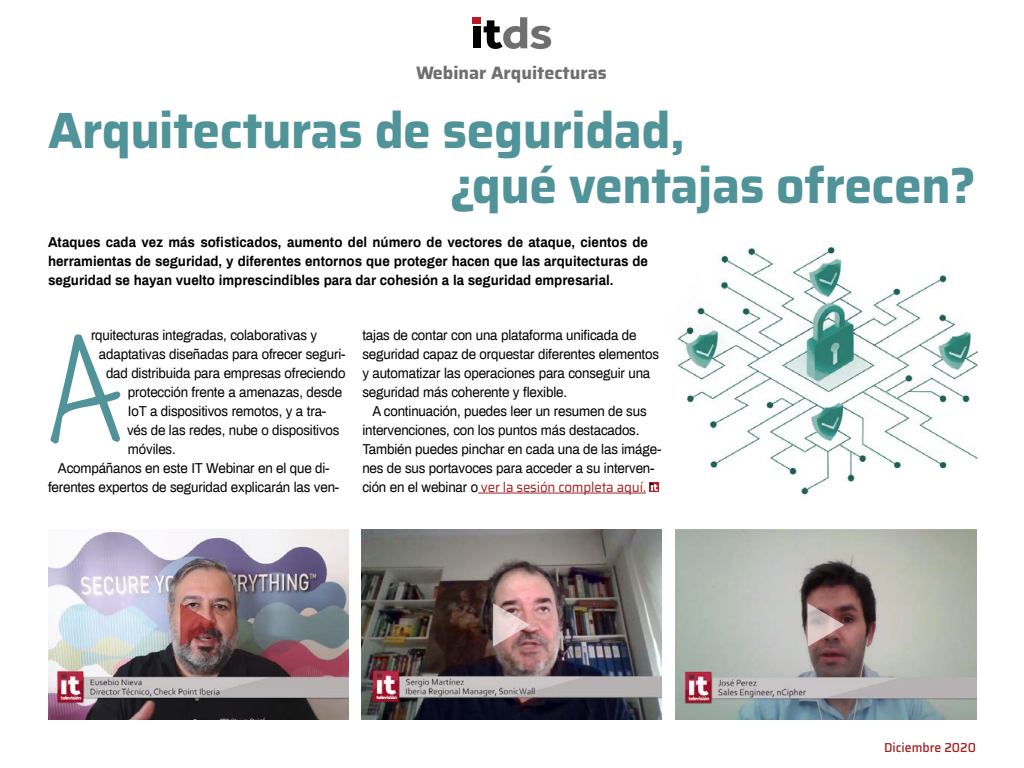
<style>
.page{position:relative;width:1024px;height:768px;background:#fff}
.page>*{position:absolute;margin:0;border:0;box-sizing:border-box;transform-origin:0 0}
.t1{font:700 51px/55px "Saira";letter-spacing:-.01em;color:#509399}
.t2{font:700 18px "Saira";color:#706f6f}
.t3{font:14px/19px "Archivo";letter-spacing:-.01em;color:#000;scale:.95 1}
.t4{font:700 14px/19px "Archivo";color:#000;text-align:justify;scale:.95 1}
.t5{font:14px "Saira";letter-spacing:-.01em;color:#a0211f;scale:.95 1}
.t6{font:500 13px "Saira";color:#a0211f;scale:.95 1}
.s1{font-family:"Archivo";color:#000}
</style>
<div class="page">
<div style="left:473px;top:17px;width:8px;height:6px;background:#bd1822"></div>
<div style="left:473px;top:26px;width:8px;height:22px;background:#000"></div>
<svg style="left:484px;top:17px;width:67px;height:32px"></svg>
<img style="left:675px;top:246px;width:303px;height:249px">
<hr style="left:478px;top:493px;width:168px;height:1px;background:#a0211f">
<svg style="left:649px;top:482px;width:10px;height:10px"></svg>
<svg style="left:651px;top:483px;width:7px;height:8px"></svg>
<svg style="left:50px;top:334px;width:70px;height:110px"></svg>
<img style="left:49px;top:530px;width:300px;height:190px">
<svg style="left:180px;top:603px;width:37px;height:44px;background:#9b5250"></svg>
<img style="left:361px;top:530px;width:300px;height:190px">
<svg style="left:493px;top:603px;width:37px;height:44px;background:#c6a2a1"></svg>
<img style="left:676px;top:530px;width:300px;height:190px">
<svg style="left:808px;top:603px;width:36px;height:44px;background:#aa8887"></svg>
<p class="t2" style="left:416px;top:59px;width:192px">Webinar Arquitecturas</p>
<h1 class="t1" style="left:450px;top:102px;width:528px;text-indent:-402px">Arquitecturas de seguridad,<br>¿qué ventajas ofrecen?</h1>
<p class="t4" style="left:48px;top:232px;width:633px">Ataques cada vez más sofisticados, aumento del número de vectores de ataque, cientos de herramientas de seguridad, y diferentes entornos que proteger hacen que las arquitecturas de seguridad se hayan vuelto imprescindibles para dar cohesión a la seguridad empresarial.</p>
<p class="t3" style="left:91px;top:325px;width:240px">rquitecturas integradas, colaborativas y</p>
<p class="t3" style="left:99px;top:344px;width:261px">adaptativas diseñadas para ofrecer seguri-</p>
<p class="t3" style="left:106px;top:363px;width:254px">dad distribuida para empresas ofreciendo</p>
<p class="t3" style="left:128px;top:382px;width:227px">protección frente a amenazas, desde</p>
<p class="t3" style="left:128px;top:401px;width:210px">IoT a dispositivos remotos, y a tra-</p>
<p class="t3" style="left:127px;top:420px;width:225px">vés de las redes, nube o dispositivos</p>
<p class="t3" style="left:128px;top:439px;width:52px">móviles.</p>
<p class="t3" style="left:58px;top:458px;width:288px">Acompáñanos en este IT Webinar en el que di-</p>
<p class="t3" style="left:48px;top:477px;width:308px">ferentes expertos de seguridad explicarán las ven-</p>
<p class="t3" style="left:362px;top:325px;width:314px">tajas de contar con una plataforma unificada de seguridad capaz de orquestar diferentes elementos y automatizar las operaciones para conseguir una seguridad más coherente y flexible.</p>
<p class="t3" style="left:362px;top:401px;width:316px;text-indent:10px">A continuación, puedes leer un resumen de sus intervenciones, con los puntos más destacados.<br>También puedes pinchar en cada una de las imáge&shy;nes de sus portavoces para acceder a su interven-</p>
<p class="t5" style="left:362px;top:477px;width:300px"><span class="s1">ción en el webinar o</span> ver la sesión completa aquí.</p>
<p class="t6" style="left:884px;top:738px;width:98px">Diciembre 2020</p>
</div>
